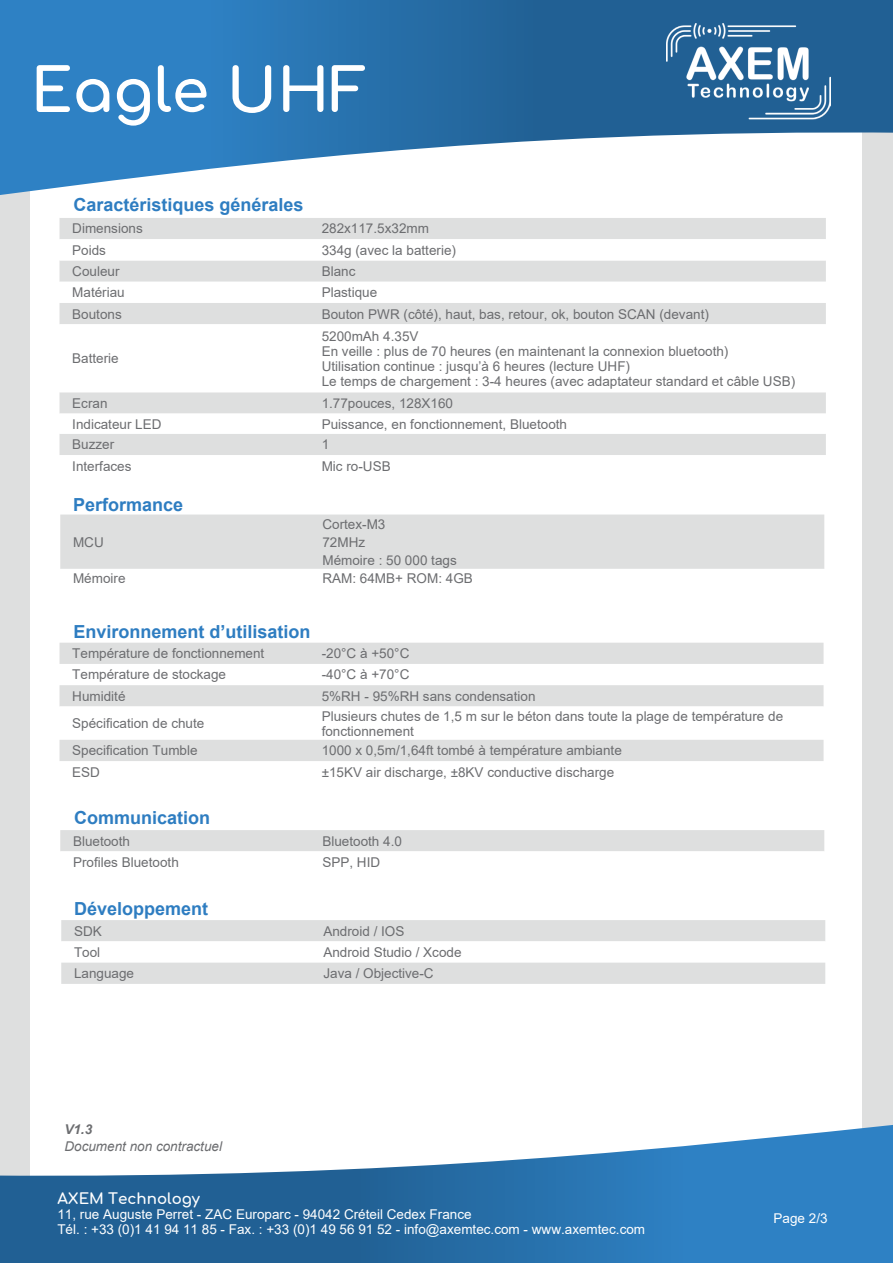
<style>
.page{position:relative;width:893px;height:1263px;background:#fff}
.page>*{position:absolute;margin:0;border:0;box-sizing:border-box;transform-origin:0 0}
.t1{font:700 60px "Comfortaa";color:#fff}
.t2{font:700 18px "Arial";color:#2e7dc1}
.t3{font:700 15px "Comfortaa";color:#fff}
.t4{font:13.5px/15px "Arial";color:#6c6d70}
.t5{font:13.5px/15px "Arial";color:#fff}
.t6{font:italic 13.5px "Arial";color:#6c6d70}
.t7{font:italic 700 13.5px "Arial";color:#6c6d70}
</style>
<div class="page">
<div style="left:0;top:64px;width:893px;height:1199px;background:#dedfdf"></div>
<div style="left:31px;top:71px;width:831px;height:1137px;background:#fff"></div>
<svg style="left:0;top:0;width:893px;height:198px"></svg>
<svg style="left:0;top:1123px;width:893px;height:140px"></svg>
<img style="left:666px;top:24px;width:165px;height:95px">
<div style="left:73px;top:192px;width:293px;height:25px;background:#fff"></div>
<div style="left:60px;top:830px;width:764px;height:21px;background:#dedfdf"></div>
<div style="left:60px;top:218px;width:766px;height:21px;background:#dedfdf"></div>
<svg style="left:60px;top:261px;width:766px;height:194px"></svg>
<div style="left:60px;top:514px;width:764px;height:55px;background:#dedfdf"></div>
<svg style="left:60px;top:643px;width:763px;height:63px"></svg>
<div style="left:60px;top:740px;width:763px;height:21px;background:#dedfdf"></div>
<svg style="left:61px;top:920px;width:764px;height:64px"></svg>
<h1 class="t1" style="left:31px;top:35px;width:338px">Eagle UHF</h1>
<h2 class="t2" style="left:73px;top:192px;width:232px">Caractéristiques générales</h2>
<p class="t4" style="left:72px;top:221px;width:72px">Dimensions</p>
<p class="t4" style="left:322px;top:221px;width:109px">282x117.5x32mm</p>
<p class="t4" style="left:72px;top:242px;width:35px">Poids</p>
<p class="t4" style="left:322px;top:242px;width:136px">334g (avec la batterie)</p>
<p class="t4" style="left:72px;top:264px;width:49px">Couleur</p>
<p class="t4" style="left:322px;top:264px;width:35px">Blanc</p>
<p class="t4" style="left:72px;top:285px;width:54px">Matériau</p>
<p class="t4" style="left:322px;top:285px;width:57px">Plastique</p>
<p class="t4" style="left:72px;top:306px;width:51px">Boutons</p>
<p class="t4" style="left:322px;top:306px;width:389px">Bouton PWR (côté), haut, bas, retour, ok, bouton SCAN (devant)</p>
<p class="t4" style="left:72px;top:351px;width:48px">Batterie</p>
<p class="t4" style="left:322px;top:328px;width:475px">5200mAh 4.35V<br>En veille : plus de 70 heures (en maintenant la connexion bluetooth)<br>Utilisation continue : jusqu’à 6 heures (lecture UHF)<br>Le temps de chargement : 3-4 heures (avec adaptateur standard et câble USB)</p>
<p class="t4" style="left:72px;top:395px;width:37px">Ecran</p>
<p class="t4" style="left:322px;top:395px;width:133px">1.77pouces, 128X160</p>
<p class="t4" style="left:72px;top:416px;width:91px">Indicateur LED</p>
<p class="t4" style="left:322px;top:416px;width:247px">Puissance, en fonctionnement, Bluetooth</p>
<p class="t4" style="left:72px;top:437px;width:44px">Buzzer</p>
<p class="t4" style="left:322px;top:437px;width:9px">1</p>
<p class="t4" style="left:72px;top:458px;width:61px">Interfaces</p>
<p class="t4" style="left:322px;top:458px;width:70px">Mic ro-USB</p>
<h2 class="t2" style="left:73px;top:492px;width:112px">Performance</h2>
<p class="t4" style="left:73px;top:534px;width:32px">MCU</p>
<p class="t4" style="left:322px;top:515px;width:136px;line-height:18px">Cortex-M3<br>72MHz<br>Mémoire : 50 000 tags</p>
<p class="t4" style="left:73px;top:571px;width:54px">Mémoire</p>
<p class="t4" style="left:322px;top:571px;width:152px">RAM: 64MB+ ROM: 4GB</p>
<h2 class="t2" style="left:73px;top:619px;width:239px">Environnement d’utilisation</h2>
<p class="t4" style="left:72px;top:646px;width:194px">Température de fonctionnement</p>
<p class="t4" style="left:322px;top:646px;width:89px">-20°C à +50°C</p>
<p class="t4" style="left:72px;top:667px;width:155px">Température de stockage</p>
<p class="t4" style="left:322px;top:667px;width:89px">-40°C à +70°C</p>
<p class="t4" style="left:72px;top:688px;width:55px">Humidité</p>
<p class="t4" style="left:322px;top:688px;width:215px">5%RH - 95%RH sans condensation</p>
<p class="t4" style="left:72px;top:716px;width:134px">Spécification de chute</p>
<p class="t4" style="left:322px;top:708px;width:463px">Plusieurs chutes de 1,5 m sur le béton dans toute la plage de température de fonctionnement</p>
<p class="t4" style="left:72px;top:743px;width:127px">Specification Tumble</p>
<p class="t4" style="left:322px;top:743px;width:302px">1000 x 0,5m/1,64ft tombé à température ambiante</p>
<p class="t4" style="left:72px;top:764px;width:29px">ESD</p>
<p class="t4" style="left:322px;top:764px;width:294px">±15KV air discharge, ±8KV conductive discharge</p>
<h2 class="t2" style="left:74px;top:805px;width:138px">Communication</h2>
<p class="t4" style="left:73px;top:833px;width:59px">Bluetooth</p>
<p class="t4" style="left:322px;top:833px;width:81px">Bluetooth 4.0</p>
<p class="t4" style="left:73px;top:854px;width:107px">Profiles Bluetooth</p>
<p class="t4" style="left:322px;top:854px;width:59px">SPP, HID</p>
<h2 class="t2" style="left:74px;top:896px;width:136px">Développement</h2>
<p class="t4" style="left:74px;top:923px;width:29px">SDK</p>
<p class="t4" style="left:323px;top:923px;width:83px">Android / IOS</p>
<p class="t4" style="left:74px;top:944px;width:28px">Tool</p>
<p class="t4" style="left:323px;top:944px;width:140px">Android Studio / Xcode</p>
<p class="t4" style="left:74px;top:966px;width:62px">Language</p>
<p class="t4" style="left:323px;top:966px;width:112px">Java / Objective-C</p>
<p class="t7" style="left:64px;top:1120px;width:29px">V1.3</p>
<p class="t6" style="left:64px;top:1138px;width:159px">Document non contractuel</p>
<p class="t3" style="left:57px;top:1185px;width:144px">AXEM Technology</p>
<p class="t5" style="left:57px;top:1207px;width:589px">11, rue Auguste Perret - ZAC Europarc - 94042 Créteil Cedex France<br>Tél. : +33 (0)1 41 94 11 85 - Fax. : +33 (0)1 49 56 91 52 - info@axemtec.com - www.axemtec.com</p>
<p class="t5" style="left:774px;top:1211px;width:56px">Page 2/3</p>
</div>
